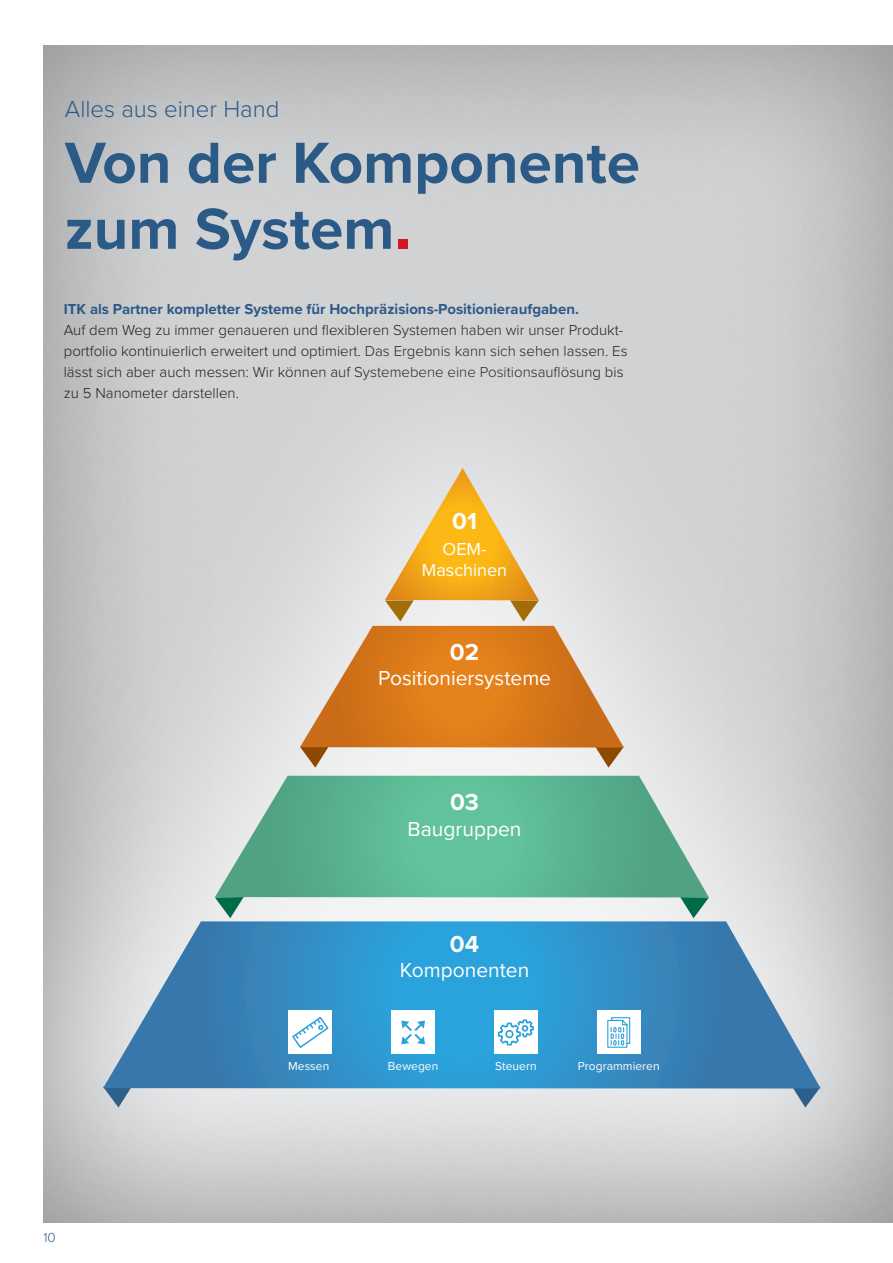
<style>
.page{position:relative;width:893px;height:1263px;background:#fff}
.page>*{position:absolute;margin:0;border:0;box-sizing:border-box;transform-origin:0 0}
.t1{font:700 60px/66px "Proxima Nova";color:#2c5a86}
.t2{font:300 24px "Proxima Nova";color:#2c5a86}
.t3{font:700 24px "Proxima Nova";color:#fff}
.t4{font:21px "Proxima Nova";color:#fff}
.t5{font:18px/21px "Proxima Nova";color:#fff;text-align:center}
.t6{font:300 15px/21px "Proxima Nova";color:#231f20}
.t7{font:700 15px "Proxima Nova";color:#2c5a86}
.t8{font:300 13.5px "Proxima Nova";color:#2c5a86}
.t9{font:12px "Proxima Nova";letter-spacing:.005em;color:#fff}
</style>
<div class="page">
<div style="left:42px;top:43px;width:851px;height:1180px;background:#57585a;opacity:.55"></div>
<div style="left:398px;top:239px;width:9px;height:10px;background:#d7171f"></div>
<div style="left:0;top:279px;width:893px;height:984px;background:#fff;opacity:.75"></div>
<svg style="left:103px;top:1088px;width:29px;height:19px"></svg>
<svg style="left:792px;top:1088px;width:29px;height:19px"></svg>
<svg style="left:103px;top:921px;width:718px;height:167px"></svg>
<svg style="left:215px;top:897px;width:29px;height:21px"></svg>
<svg style="left:680px;top:897px;width:29px;height:21px"></svg>
<svg style="left:215px;top:776px;width:494px;height:121px"></svg>
<svg style="left:300px;top:468px;width:324px;height:300px"></svg>
<div style="left:289px;top:1011px;width:43px;height:43px;background:#fff"></div>
<svg style="left:292px;top:1017px;width:37px;height:31px"></svg>
<div style="left:392px;top:1011px;width:43px;height:43px;background:#fff"></div>
<svg style="left:401px;top:1020px;width:24px;height:24px"></svg>
<div style="left:494px;top:1011px;width:44px;height:43px;background:#fff"></div>
<svg style="left:497px;top:1019px;width:37px;height:27px"></svg>
<div style="left:597px;top:1011px;width:43px;height:43px;background:#fff"></div>
<svg style="left:607px;top:1017px;width:24px;height:31px"></svg>
<h2 class="t2" style="left:65px;top:91px;width:216px">Alles aus einer Hand</h2>
<h1 class="t1" style="left:65px;top:128px;width:577px">Von der Komponente zum System</h1>
<p class="t7" style="left:64px;top:298px;width:517px">ITK als Partner kompletter Systeme für Hochpräzisions-Positionieraufgaben.</p>
<p class="t6" style="left:64px;top:318px;width:565px">Auf dem Weg zu immer genaueren und flexibleren Systemen haben wir unser Produkt&shy;portfolio kontinuierlich erweitert und optimiert. Das Ergebnis kann sich sehen lassen. Es lässt sich aber auch messen: Wir können auf Systemebene eine Positionsauflösung bis zu 5 Nanometer darstellen.</p>
<h2 class="t3" style="left:452px;top:503px;width:26px">01</h2>
<p class="t5" style="left:422px;top:537px;width:87px">OEM-<br>Maschinen</p>
<h2 class="t3" style="left:450px;top:634px;width:31px">02</h2>
<h3 class="t4" style="left:378px;top:663px;width:175px">Positioniersysteme</h3>
<h2 class="t3" style="left:450px;top:784px;width:30px">03</h2>
<h3 class="t4" style="left:408px;top:813px;width:115px">Baugruppen</h3>
<h2 class="t3" style="left:450px;top:926px;width:31px">04</h2>
<h3 class="t4" style="left:400px;top:955px;width:131px">Komponenten</h3>
<p class="t9" style="left:288px;top:1057px;width:43px">Messen</p>
<p class="t9" style="left:388px;top:1057px;width:52px">Bewegen</p>
<p class="t9" style="left:495px;top:1057px;width:43px">Steuern</p>
<p class="t9" style="left:578px;top:1057px;width:83px">Programmieren</p>
<p class="t8" style="left:43px;top:1227px;width:14px">10</p>
</div>
